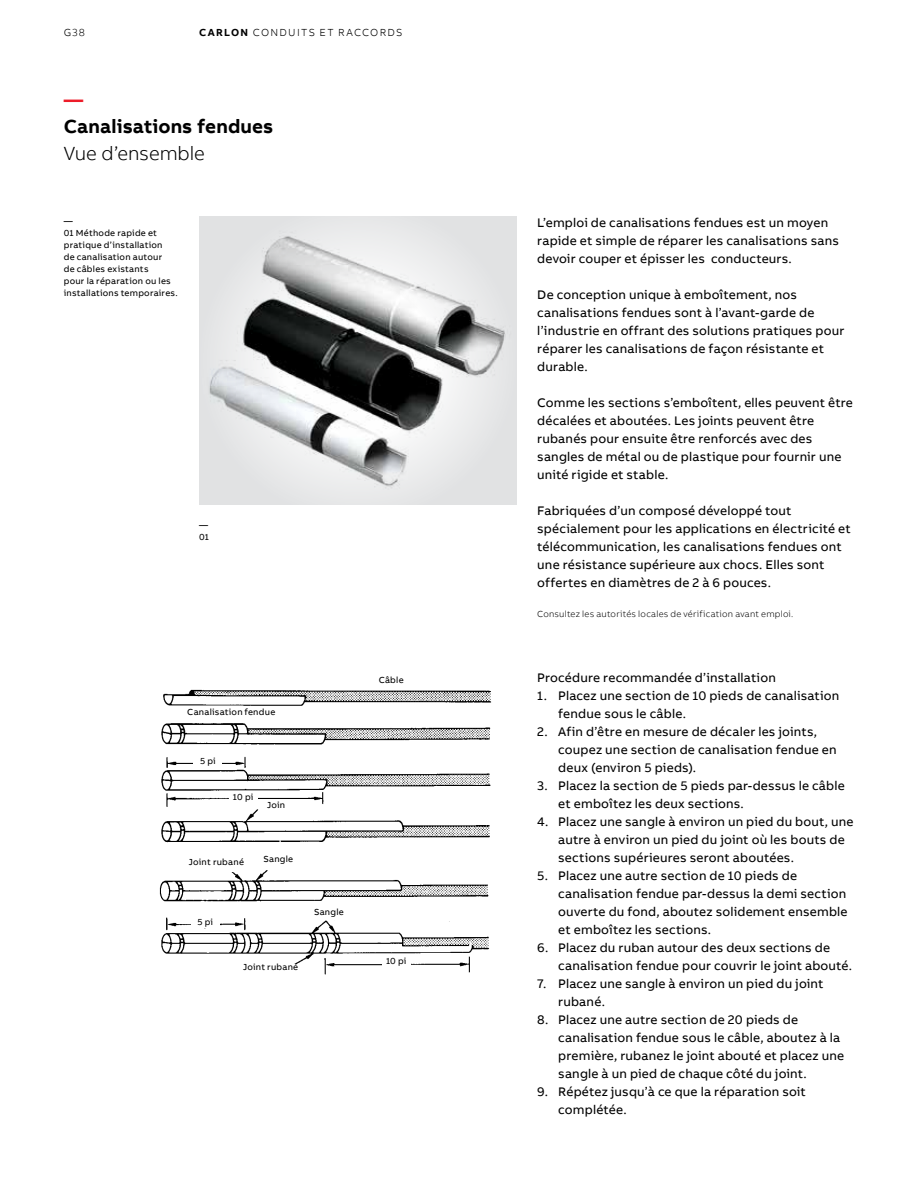
<style>
.page{position:relative;width:918px;height:1188px;background:#fff}
.page>*{position:absolute;margin:0;border:0;box-sizing:border-box;transform-origin:0 0}
.t1{font:700 19.5px "AB Bvoice";letter-spacing:.005em;color:#000}
.t2{font:300 19.5px "AB Bvoice";letter-spacing:-.005em;color:#000}
.t3{font:700 19.5px "AB Bvoice";color:#ed1c29}
.t4{font:12.75px/18px "AB Bvoice";letter-spacing:.015em;color:#000}
.t5{font:300 10.5px "AB Bvoice";letter-spacing:.12em;color:#000}
.t6{font:9px/12px "AB Bvoice";letter-spacing:.025em;color:#000}
.t7{font:300 9px "AB Bvoice";letter-spacing:.025em;color:#000}
.s1{font-weight:700}
</style>
<div class="page">
<img style="left:159px;top:689px;width:333px;height:286px">
<img style="left:199px;top:217px;width:317px;height:288px">
<div style="left:187px;top:709px;width:88px;height:11px;background:#fff"></div>
<div style="left:193px;top:757px;width:29px;height:10px;background:#fff"></div>
<div style="left:229px;top:793px;width:29px;height:10px;background:#fff"></div>
<div style="left:261px;top:802px;width:30px;height:11px;background:#fff"></div>
<div style="left:185px;top:858px;width:63px;height:13px;background:#fff"></div>
<div style="left:261px;top:855px;width:35px;height:12px;background:#fff"></div>
<div style="left:191px;top:919px;width:29px;height:9px;background:#fff"></div>
<div style="left:312px;top:908px;width:34px;height:12px;background:#fff"></div>
<div style="left:239px;top:964px;width:63px;height:13px;background:#fff"></div>
<div style="left:382px;top:958px;width:29px;height:9px;background:#fff"></div>
<p class="t5" style="left:64px;top:26px;width:23px">G38</p>
<p class="t5" style="left:199px;top:26px;width:205px"><span class="s1">CARLON</span> CONDUITS ET RACCORDS</p>
<h1 class="t3" style="left:64px;top:87px;width:21px">—</h1>
<h1 class="t1" style="left:64px;top:114px;width:211px">Canalisations fendues</h1>
<h1 class="t2" style="left:64px;top:142px;width:143px">Vue d’ensemble</h1>
<p class="t6" style="left:64px;top:215px;width:116px">—<br>01 Méthode rapide et pratique d’installation<br>de canalisation autour<br>de câbles existants<br>pour la réparation ou les installations temporaires.</p>
<p class="t6" style="left:199px;top:519px;width:11px">—<br>01</p>
<p class="t6" style="left:187px;top:706px;width:90px">Canalisation fendue</p>
<p class="t6" style="left:200px;top:755px;width:17px">5 pi</p>
<p class="t6" style="left:233px;top:791px;width:22px">10 pi</p>
<p class="t6" style="left:267px;top:799px;width:20px">Join</p>
<p class="t6" style="left:189px;top:856px;width:57px">Joint rubané</p>
<p class="t6" style="left:264px;top:853px;width:31px">Sangle</p>
<p class="t6" style="left:198px;top:916px;width:17px">5 pi</p>
<p class="t6" style="left:314px;top:906px;width:31px">Sangle</p>
<p class="t6" style="left:243px;top:961px;width:57px">Joint rubané</p>
<p class="t6" style="left:379px;top:674px;width:26px">Câble</p>
<p class="t6" style="left:386px;top:955px;width:22px">10 pi</p>
<p class="t4" style="left:537px;top:214px;width:303px">L’emploi de canalisations fendues est un moyen rapide et simple de réparer les canalisations sans devoir couper et épisser les conducteurs.</p>
<p class="t4" style="left:537px;top:286px;width:309px">De conception unique à emboîtement, nos canalisations fendues sont à l’avant-garde de l’industrie en offrant des solutions pratiques pour réparer les canalisations de façon résistante et durable.</p>
<p class="t4" style="left:537px;top:394px;width:317px">Comme les sections s’emboîtent, elles peuvent être décalées et aboutées. Les joints peuvent être rubanés pour ensuite être renforcés avec des sangles de métal ou de plastique pour fournir une unité rigide et stable.</p>
<p class="t4" style="left:537px;top:502px;width:315px">Fabriquées d’un composé développé tout spécialement pour les applications en électricité et télécommunication, les canalisations fendues ont une résistance supérieure aux chocs. Elles sont offertes en diamètres de 2 à 6 pouces.</p>
<p class="t7" style="left:537px;top:609px;width:258px">Consultez les autorités locales de vérification avant emploi.</p>
<p class="t4" style="left:537px;top:669px;width:240px">Procédure recommandée d’installation</p>
<p class="t4" style="left:558px;top:687px;width:283px;text-indent:-21px">1. Placez une section de 10 pieds de canalisation fendue sous le câble.</p>
<p class="t4" style="left:558px;top:723px;width:280px;text-indent:-21px">2. Afin d’être en mesure de décaler les joints, coupez une section de canalisation fendue en deux (environ 5 pieds).</p>
<p class="t4" style="left:558px;top:777px;width:288px;text-indent:-21px">3. Placez la section de 5 pieds par-dessus le câble et emboîtez les deux sections.</p>
<p class="t4" style="left:558px;top:813px;width:297px;text-indent:-21px">4. Placez une sangle à environ un pied du bout, une autre à environ un pied du joint où les bouts de sections supérieures seront aboutées.</p>
<p class="t4" style="left:558px;top:867px;width:291px;text-indent:-21px">5. Placez une autre section de 10 pieds de canalisation fendue par-dessus la demi section ouverte du fond, aboutez solidement ensemble et emboîtez les sections.</p>
<p class="t4" style="left:558px;top:939px;width:295px;text-indent:-21px">6. Placez du ruban autour des deux sections de canalisation fendue pour couvrir le joint abouté.</p>
<p class="t4" style="left:558px;top:975px;width:267px;text-indent:-21px">7. Placez une sangle à environ un pied du joint rubané.</p>
<p class="t4" style="left:558px;top:1011px;width:287px;text-indent:-21px">8. Placez une autre section de 20 pieds de canalisation fendue sous le câble, aboutez à la première, rubanez le joint abouté et placez une sangle à un pied de chaque côté du joint.</p>
<p class="t4" style="left:558px;top:1083px;width:249px;text-indent:-21px">9. Répétez jusqu’à ce que la réparation soit complétée.</p>
</div>
